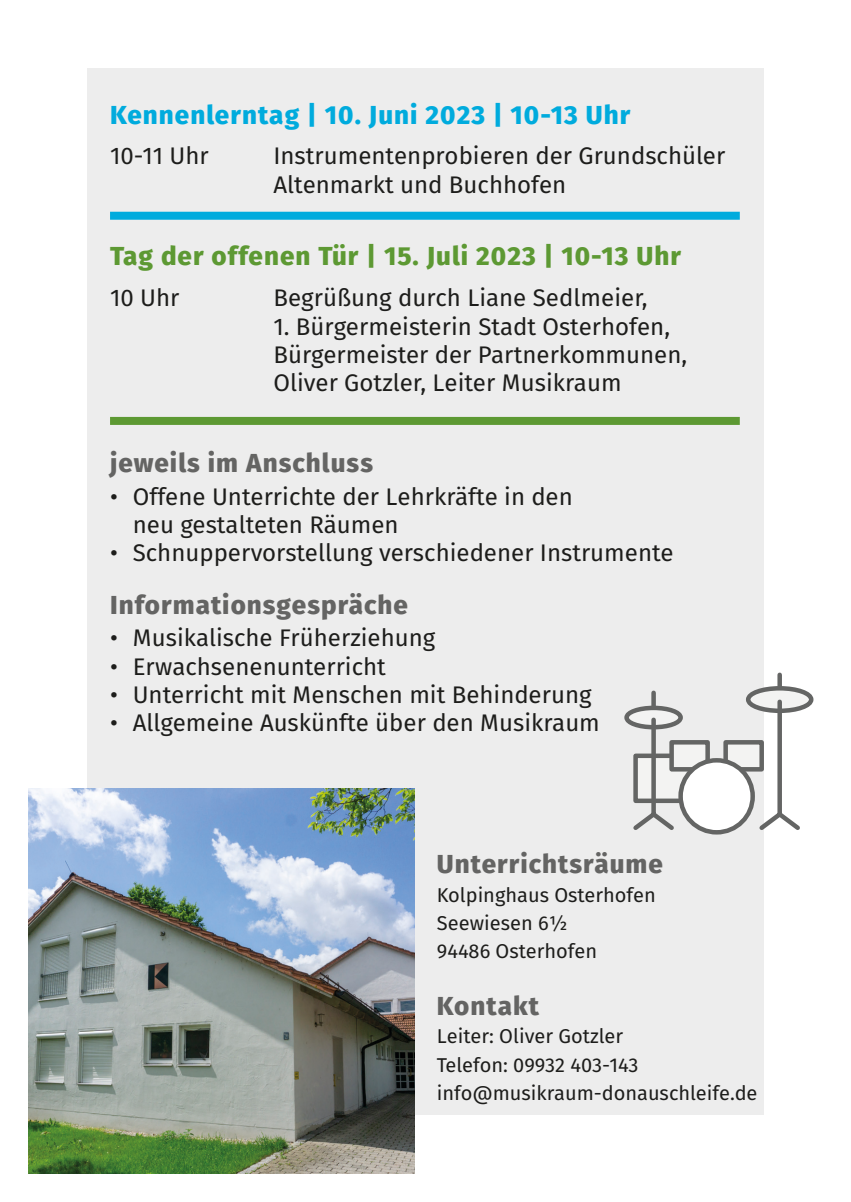
<style>
.page{position:relative;width:851px;height:1202px;background:#fff}
.page>*{position:absolute;margin:0;border:0;box-sizing:border-box;transform-origin:0 0}
.t1{font:800 26px "Fira Sans";letter-spacing:.04em;color:#646463}
.t2{font:800 26px "Fira Sans";letter-spacing:.04em;color:#5d9933}
.t3{font:800 26px "Fira Sans";letter-spacing:.04em;color:#00abdd}
.t4{font:24px/28.4px "Fira Sans";color:#1d1d1b}
.t5{font:20px/28.4px "Fira Sans";color:#1d1d1b}
</style>
<div class="page">
<div style="left:87px;top:69px;width:676px;height:1046px;background:#ededed"></div>
<img style="left:28px;top:788px;width:386px;height:386px">
<div style="left:110px;top:212px;width:629px;height:8px;background:#00abdd"></div>
<div style="left:110px;top:417px;width:629px;height:8px;background:#5d9933"></div>
<svg style="left:651px;top:693px;width:4px;height:13px"></svg>
<svg style="left:777px;top:675px;width:4px;height:11px"></svg>
<svg style="left:677px;top:771px;width:13px;height:32px"></svg>
<svg style="left:748px;top:688px;width:63px;height:23px"></svg>
<div style="left:745px;top:686px;width:68px;height:27px;border:4px solid #646564;border-radius:50%"></div>
<svg style="left:755px;top:697px;width:48px;height:137px"></svg>
<svg style="left:626px;top:708px;width:54px;height:19px"></svg>
<div style="left:624px;top:706px;width:58px;height:23px;border:4px solid #646564;border-radius:50%"></div>
<svg style="left:629px;top:715px;width:48px;height:115px"></svg>
<div style="left:723px;top:740px;width:40px;height:31px;background:#f3f3f2;border:4px solid #646564"></div>
<div style="left:669px;top:740px;width:40px;height:31px;background:#f3f3f2;border:4px solid #646564"></div>
<div style="left:680px;top:760px;width:72px;height:72px;background:#fff;border-radius:50%"></div>
<div style="left:678px;top:758px;width:76px;height:76px;border:4px solid #646564;border-radius:50%"></div>
<p class="t3" style="left:110px;top:96px;width:521px">Kennenlerntag | 10. Juni 2023 | 10-13 Uhr</p>
<p class="t4" style="left:110px;top:142px;width:100px">10-11 Uhr</p>
<p class="t4" style="left:273px;top:142px;width:453px">Instrumentenprobieren der Grundschüler<br>Altenmarkt und Buchhofen</p>
<p class="t2" style="left:110px;top:238px;width:572px">Tag der offenen Tür | 15. Juli 2023 | 10-13 Uhr</p>
<p class="t4" style="left:110px;top:284px;width:71px">10 Uhr</p>
<p class="t4" style="left:273px;top:284px;width:375px">Begrüßung durch Liane Sedlmeier,</p>
<p class="t4" style="left:273px;top:312px;width:415px">1. Bürgermeisterin Stadt Osterhofen,<br>Bürgermeister der Partnerkommunen,<br>Oliver Gotzler, Leiter Musikraum</p>
<p class="t1" style="left:110px;top:445px;width:264px">jeweils im Anschluss</p>
<p class="t4" style="left:133px;top:482px;width:441px;text-indent:-23px">• Offene Unterrichte der Lehrkräfte in den neu gestalteten Räumen</p>
<p class="t4" style="left:110px;top:539px;width:565px">• Schnuppervorstellung verschiedener Instrumente</p>
<p class="t1" style="left:110px;top:587px;width:299px">Informationsgespräche</p>
<p class="t4" style="left:110px;top:624px;width:327px">• Musikalische Früherziehung</p>
<p class="t4" style="left:110px;top:652px;width:277px">• Erwachsenenunterricht</p>
<p class="t4" style="left:110px;top:680px;width:483px">• Unterricht mit Menschen mit Behinderung</p>
<p class="t4" style="left:110px;top:709px;width:491px">• Allgemeine Auskünfte über den Musikraum</p>
<p class="t1" style="left:437px;top:846px;width:227px">Unterrichtsräume</p>
<p class="t5" style="left:437px;top:880px;width:220px">Kolpinghaus Osterhofen<br>Seewiesen 6½<br>94486 Osterhofen</p>
<p class="t1" style="left:437px;top:988px;width:104px">Kontakt</p>
<p class="t5" style="left:437px;top:1022px;width:322px">Leiter: Oliver Gotzler<br>Telefon: 09932 403-143 info@musikraum-donauschleife.de</p>
</div>
